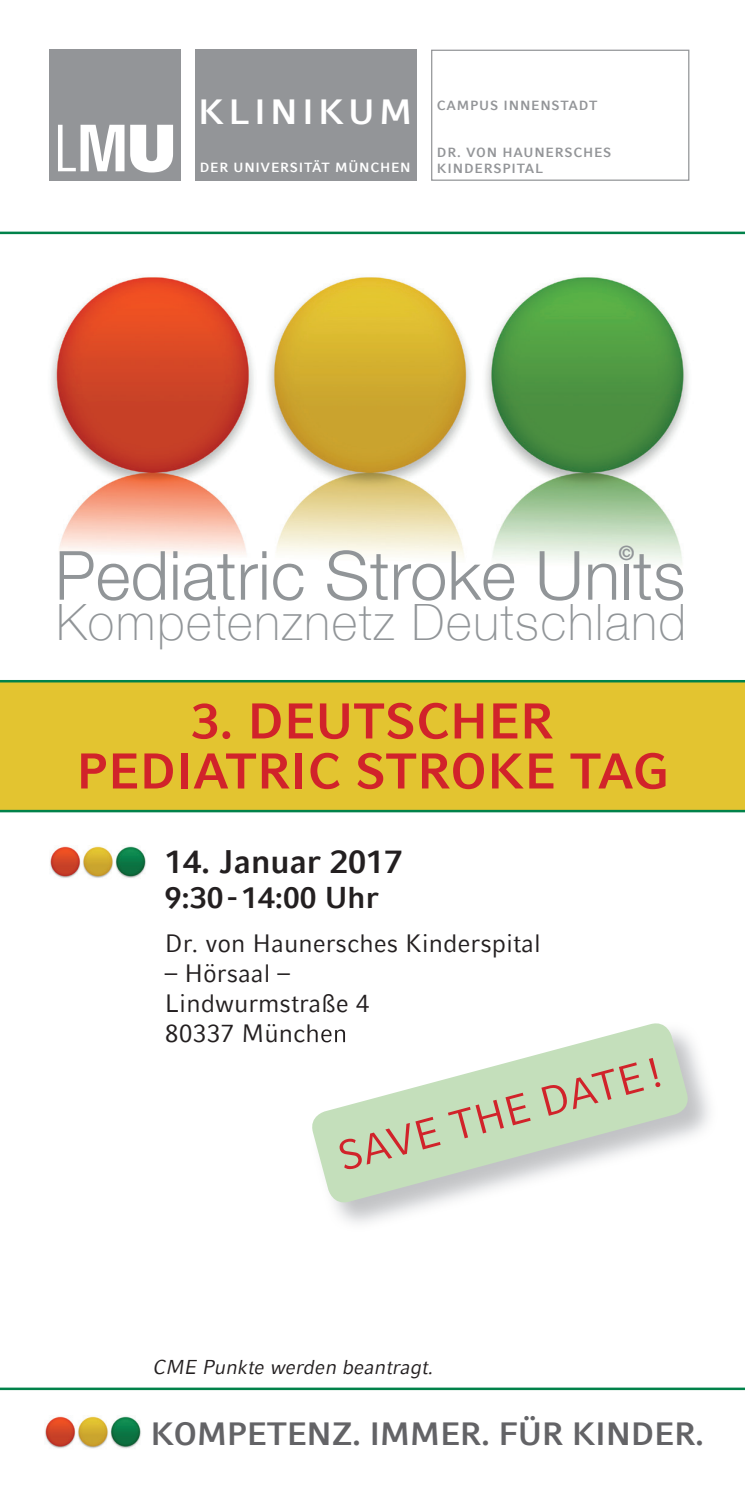
<style>
.page{position:relative;width:745px;height:1489px;background:#fff}
.page>*{position:absolute;margin:0;border:0;box-sizing:border-box;transform-origin:0 0}
.t1{font:300 67.75px "Helvetica Neue";letter-spacing:.005em;color:#919598;scale:.94 1}
.t2{font:700 50px/50px "LMU Compatil Fact";color:#d1232a;text-align:center}
.t3{font:100 50px "Helvetica Neue";letter-spacing:.035em;color:#919598}
.t4{font:41.5px "LMU Compatil Fact";color:#d1232a}
.t5{font:700 35px "LMU Compatil Fact";letter-spacing:.12em;color:#fff}
.t6{font:700 32.5px "LMU Compatil Fact";color:#231f20}
.t7{font:700 32px "LMU Compatil Fact";letter-spacing:-.01em;color:#636366}
.t8{font:700 30px "LMU Compatil Fact";color:#231f20}
.t9{font:25px/30px "LMU Compatil Fact";color:#231f20}
.t10{font:italic 20px "LMU Compatil Fact";color:#231f20}
.t11{font:700 19.75px "Helvetica Neue";color:#919598}
.t12{font:700 13.25px/15.8px "LMU Compatil Fact";letter-spacing:.06em;color:#939598}
.t13{font:700 13.25px "LMU Compatil Fact";letter-spacing:.06em;color:#fff}
</style>
<div class="page">
<img style="left:51px;top:277px;width:638px;height:287px">
<div style="left:0;top:681px;width:744px;height:130px;background:#e3c430"></div>
<div style="left:431px;top:50px;width:258px;height:131px;background:#fff;border:1px solid #939598"></div>
<div style="left:50px;top:50px;width:131px;height:131px;background:#939598"></div>
<svg style="left:58px;top:125px;width:115px;height:47px"></svg>
<div style="left:195px;top:50px;width:221px;height:131px;background:#939598"></div>
<hr style="left:0;top:231px;width:744px;height:3px;background:#01824a">
<img style="left:50px;top:846px;width:96px;height:32px">
<img style="left:45px;top:1416px;width:96px;height:33px">
<hr style="left:0;top:680px;width:744px;height:2px;background:#01824a">
<hr style="left:0;top:809px;width:744px;height:3px;background:#01824a">
<hr style="left:0;top:1387px;width:744px;height:2px;background:#01824a">
<svg style="left:311px;top:1023px;width:380px;height:182px;fill:#c4dfc3"></svg>
<h3 class="t5" style="left:198px;top:92px;width:215px">KLINIKUM</h3>
<p class="t13" style="left:200px;top:160px;width:212px">DER UNIVERSITÄT MÜNCHEN</p>
<p class="t12" style="left:436px;top:97px;width:162px">CAMPUS INNENSTADT</p>
<p class="t12" style="left:436px;top:145px;width:176px">DR. VON HAUNERSCHES<br>KINDERSPITAL</p>
<p class="t11" style="left:618px;top:537px;width:17px">©</p>
<h1 class="t1" style="left:55px;top:521px;width:671px">Pediatric Stroke Unıts</h1>
<h2 class="t3" style="left:57px;top:584px;width:630px">Kompetenznetz Deutschland</h2>
<h2 class="t2" style="left:76px;top:695px;width:593px">3. DEUTSCHER<br>PEDIATRIC STROKE TAG</h2>
<h3 class="t6" style="left:165px;top:842px;width:239px">14. Januar 2017</h3>
<p class="t8" style="left:165px;top:879px;width:215px">9:30 - 14:00 Uhr</p>
<p class="t9" style="left:165px;top:928px;width:377px">Dr. von Haunersches Kinderspital</p>
<p class="t9" style="left:165px;top:958px;width:206px">– Hörsaal –<br>Lindwurmstraße 4<br>80337 München</p>
<h3 class="t4" style="left:332px;top:1133px;width:335px;rotate:-15deg">SAVE THE DATE !</h3>
<p class="t10" style="left:152px;top:1355px;width:282px">CME Punkte werden beantragt.</p>
<p class="t7" style="left:150px;top:1414px;width:554px">KOMPETENZ. IMMER. FÜR KINDER.</p>
</div>
